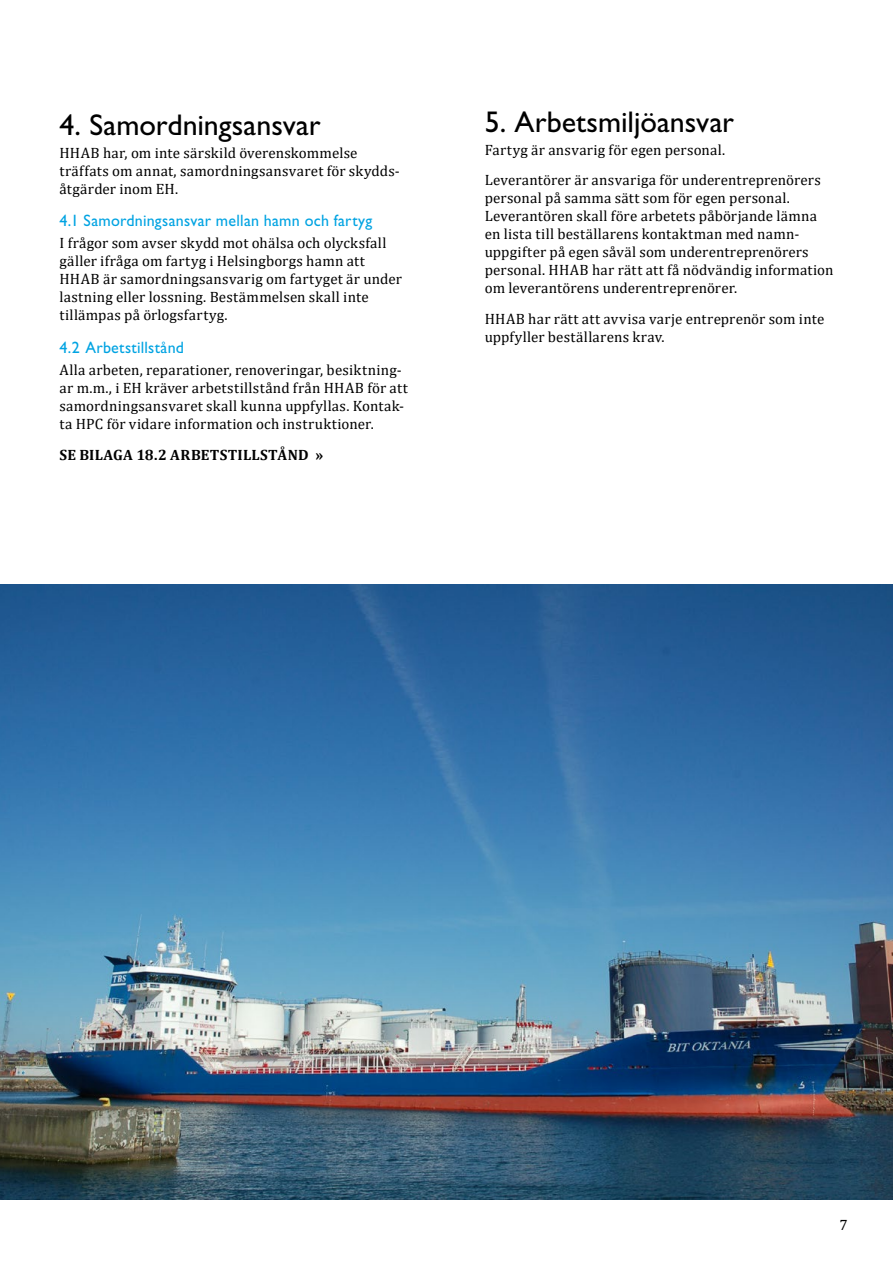
<style>
.page{position:relative;width:893px;height:1263px;background:#fff}
.page>*{position:absolute;margin:0;border:0;box-sizing:border-box;transform-origin:0 0}
.Rubrik{font:30px "Gill Sans Std";color:#000}
.Underrubrik_2{font:16.5px "Gill Sans Std";letter-spacing:.015em;color:#00a3e2}
.Brödtext{font:15px/18px "Cambria";letter-spacing:.015em;color:#000}
.webblänk{font:700 15px "Cambria";letter-spacing:.02em;color:#000}
</style>
<div class="page">
<img style="left:0;top:584px;width:893px;height:615px">
<p class="Rubrik" style="left:60px;top:108px;width:263px">4. Samordningsansvar</p>
<p class="Brödtext" style="left:60px;top:143px;width:342px">HHAB har, om inte särskild överenskommelse träffats om annat, samordningsansvaret för skydds&shy;åtgärder inom EH.</p>
<p class="Underrubrik_2" style="left:60px;top:211px;width:314px">4.1 Samordningsansvar mellan hamn och fartyg</p>
<p class="Brödtext" style="left:60px;top:234px;width:344px">I frågor som avser skydd mot ohälsa och olycksfall gäller ifråga om fartyg i Helsingborgs hamn att HHAB är samordningsansvarig om fartyget är under lastning eller lossning. Bestämmelsen skall inte tillämpas på örlogsfartyg.</p>
<p class="Underrubrik_2" style="left:60px;top:338px;width:126px">4.2 Arbetstillstånd</p>
<p class="Brödtext" style="left:60px;top:361px;width:350px">Alla arbeten, reparationer, renoveringar, besiktning&shy;ar m.m., i EH kräver arbetstillstånd från HHAB för att samordningsansvaret skall kunna uppfyllas. Kontak&shy;ta HPC för vidare information och instruktioner.</p>
<p class="webblänk" style="left:60px;top:444px;width:265px">SE BILAGA 18.2 ARBETSTILLSTÅND »</p>
<p class="Rubrik" style="left:485px;top:105px;width:251px">5. Arbetsmiljöansvar</p>
<p class="Brödtext" style="left:485px;top:141px;width:242px">Fartyg är ansvarig för egen personal.</p>
<p class="Brödtext" style="left:485px;top:171px;width:350px">Leverantörer är ansvariga för underentreprenörers personal på samma sätt som för egen personal.<br>Leverantören skall före arbetets påbörjande lämna en lista till beställarens kontaktman med namn&shy;uppgifter på egen såväl som underentreprenörers personal. HHAB har rätt att få nödvändig information om leverantörens underentreprenörer.</p>
<p class="Brödtext" style="left:485px;top:310px;width:341px">HHAB har rätt att avvisa varje entreprenör som inte uppfyller beställarens krav.</p>
<p class="Brödtext" style="left:840px;top:1216px;width:10px">7</p>
</div>
